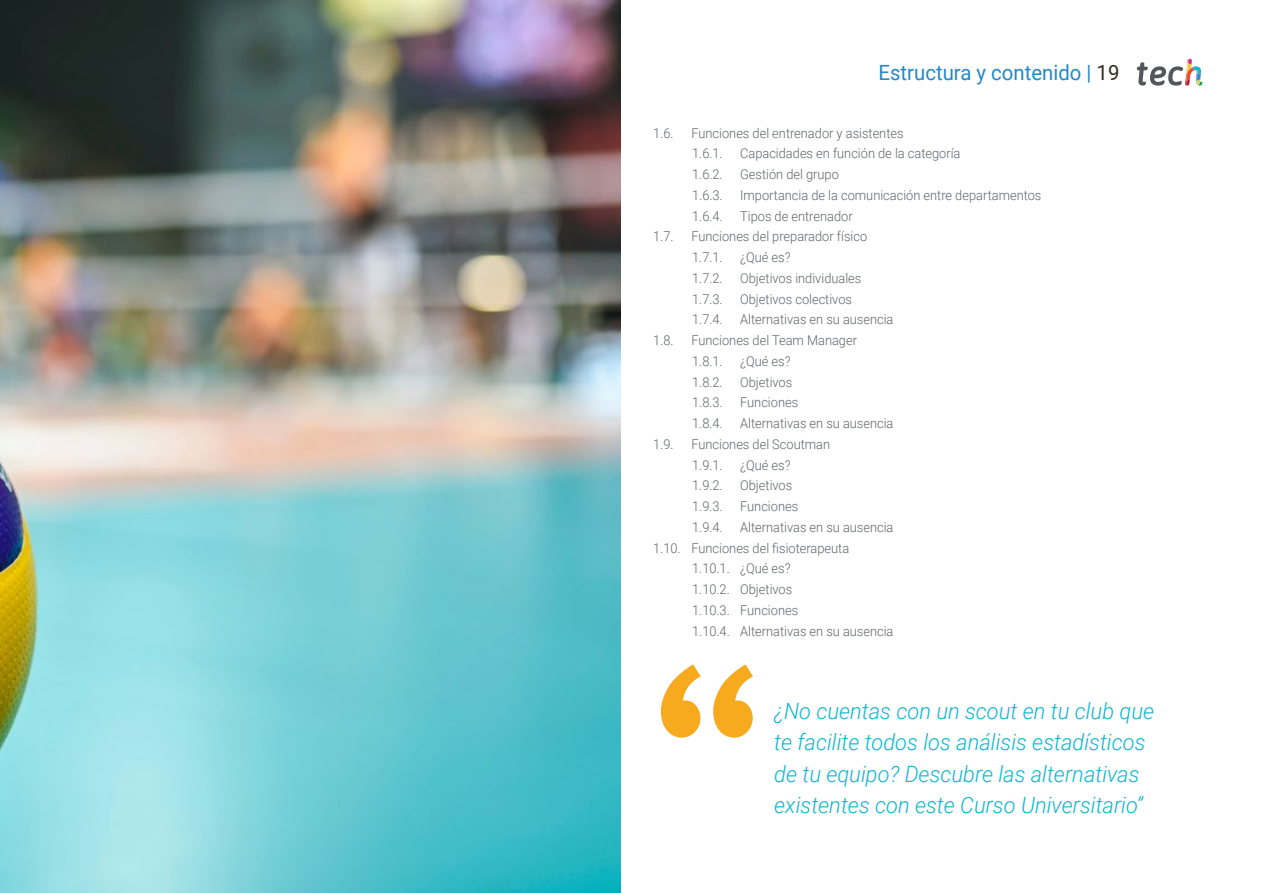
<style>
.page{position:relative;width:1263px;height:893px;background:#fff}
.page>*{position:absolute;margin:0;border:0;box-sizing:border-box;transform-origin:0 0}
.t1{font:italic 300 22.5px/31.5px "Roboto";color:#0fb6cf}
.t2{font:21px "Roboto";color:#2488c9}
.t3{font:300 13.5px/20.7px "Roboto";color:#61646a;scale:.95 1}
.s1{color:#312e20}
</style>
<div class="page">
<img style="left:0;top:0;width:621px;height:893px">
<svg style="left:661px;top:664px;width:92px;height:74px"></svg>
<svg style="left:1137px;top:59px;width:65px;height:27px"></svg>
<h2 class="t2" style="left:878px;top:57px;width:242px">Estructura y contenido | <span class="s1">19</span></h2>
<p class="t3" style="left:653px;top:122px;width:23px">1.6.</p>
<p class="t3" style="left:691px;top:122px;width:225px">Funciones del entrenador y asistentes<br>1.6.1.</p>
<p class="t3" style="left:740px;top:143px;width:233px">Capacidades en función de la categoría</p>
<p class="t3" style="left:692px;top:164px;width:34px">1.6.2.</p>
<p class="t3" style="left:740px;top:164px;width:105px">Gestión del grupo</p>
<p class="t3" style="left:692px;top:184px;width:34px">1.6.3.</p>
<p class="t3" style="left:740px;top:184px;width:319px">Importancia de la comunicación entre departamentos</p>
<p class="t3" style="left:692px;top:205px;width:34px">1.6.4.</p>
<p class="t3" style="left:740px;top:205px;width:120px">Tipos de entrenador</p>
<p class="t3" style="left:653px;top:226px;width:23px">1.7.</p>
<p class="t3" style="left:691px;top:226px;width:186px">Funciones del preparador físico<br>1.7.1.</p>
<p class="t3" style="left:740px;top:247px;width:54px">¿Qué es?</p>
<p class="t3" style="left:692px;top:267px;width:34px">1.7.2.</p>
<p class="t3" style="left:740px;top:267px;width:129px">Objetivos individuales</p>
<p class="t3" style="left:692px;top:288px;width:34px">1.7.3.</p>
<p class="t3" style="left:740px;top:288px;width:119px">Objetivos colectivos</p>
<p class="t3" style="left:692px;top:309px;width:34px">1.7.4.</p>
<p class="t3" style="left:740px;top:309px;width:163px">Alternativas en su ausencia</p>
<p class="t3" style="left:653px;top:330px;width:23px">1.8.</p>
<p class="t3" style="left:691px;top:330px;width:176px">Funciones del Team Manager<br>1.8.1.</p>
<p class="t3" style="left:740px;top:350px;width:54px">¿Qué es?</p>
<p class="t3" style="left:692px;top:371px;width:34px">1.8.2.</p>
<p class="t3" style="left:740px;top:371px;width:56px">Objetivos</p>
<p class="t3" style="left:692px;top:392px;width:34px">1.8.3.</p>
<p class="t3" style="left:740px;top:392px;width:63px">Funciones</p>
<p class="t3" style="left:692px;top:413px;width:34px">1.8.4.</p>
<p class="t3" style="left:740px;top:413px;width:163px">Alternativas en su ausencia</p>
<p class="t3" style="left:653px;top:433px;width:23px">1.9.</p>
<p class="t3" style="left:691px;top:433px;width:147px">Funciones del Scoutman<br>1.9.1.</p>
<p class="t3" style="left:740px;top:454px;width:54px">¿Qué es?</p>
<p class="t3" style="left:692px;top:475px;width:34px">1.9.2.</p>
<p class="t3" style="left:740px;top:475px;width:56px">Objetivos</p>
<p class="t3" style="left:692px;top:496px;width:34px">1.9.3.</p>
<p class="t3" style="left:740px;top:496px;width:63px">Funciones</p>
<p class="t3" style="left:692px;top:516px;width:34px">1.9.4.</p>
<p class="t3" style="left:740px;top:516px;width:163px">Alternativas en su ausencia</p>
<p class="t3" style="left:653px;top:537px;width:208px">1.10. Funciones del fisioterapeuta</p>
<p class="t3" style="left:692px;top:558px;width:105px">1.10.1. ¿Qué es?</p>
<p class="t3" style="left:692px;top:579px;width:107px">1.10.2. Objetivos</p>
<p class="t3" style="left:692px;top:599px;width:113px">1.10.3. Funciones</p>
<p class="t3" style="left:692px;top:620px;width:213px">1.10.4. Alternativas en su ausencia</p>
<h1 class="t1" style="left:774px;top:694px;width:381px">¿No cuentas con un scout en tu club que te facilite todos los análisis estadísticos de tu equipo? Descubre las alternativas existentes con este Curso Universitario”</h1>
</div>
